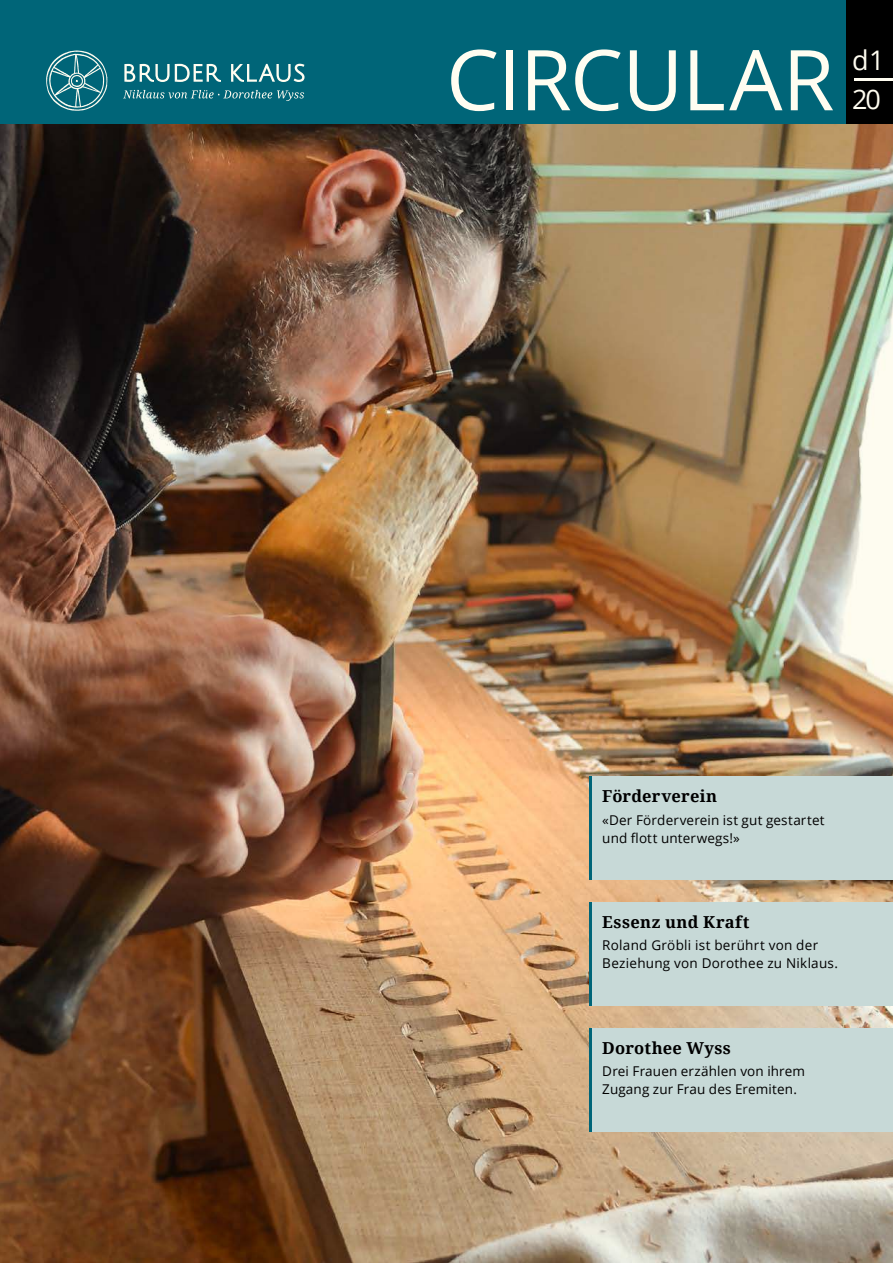
<style>
.page{position:relative;width:893px;height:1263px;background:#fff}
.page>*{position:absolute;margin:0;border:0;box-sizing:border-box;transform-origin:0 0}
.t1{font:84px "Open Sans";letter-spacing:-.015em;color:#fff}
.t2{font:27px/39px "Open Sans";color:#fff}
.t3{font:700 16.5px "Noto Serif";letter-spacing:.015em;color:#000}
.t4{font:700 16.5px "Noto Serif";letter-spacing:.035em;color:#000}
.t5{font:13.5px/18px "Open Sans";letter-spacing:.015em;color:#000}
</style>
<div class="page">
<img style="left:0;top:0;width:893px;height:1263px">
<h1 class="t1" style="left:446px;top:47px;width:390px">CIRCULAR</h1>
<h2 class="t2" style="left:852px;top:44px;width:34px">d1<br>20</h2>
<p class="t3" style="left:602px;top:789px;width:116px">Förderverein</p>
<p class="t5" style="left:602px;top:812px;width:224px">«Der Förderverein ist gut gestartet und flott unterwegs!»</p>
<p class="t4" style="left:602px;top:915px;width:149px">Essenz und Kraft</p>
<p class="t5" style="left:602px;top:936px;width:237px">Roland Gröbli ist berührt von der<br>Beziehung von Dorothee zu Niklaus.</p>
<p class="t3" style="left:602px;top:1041px;width:130px">Dorothee Wyss</p>
<p class="t5" style="left:602px;top:1062px;width:204px">Drei Frauen erzählen von ihrem<br>Zugang zur Frau des Eremiten.</p>
</div>
